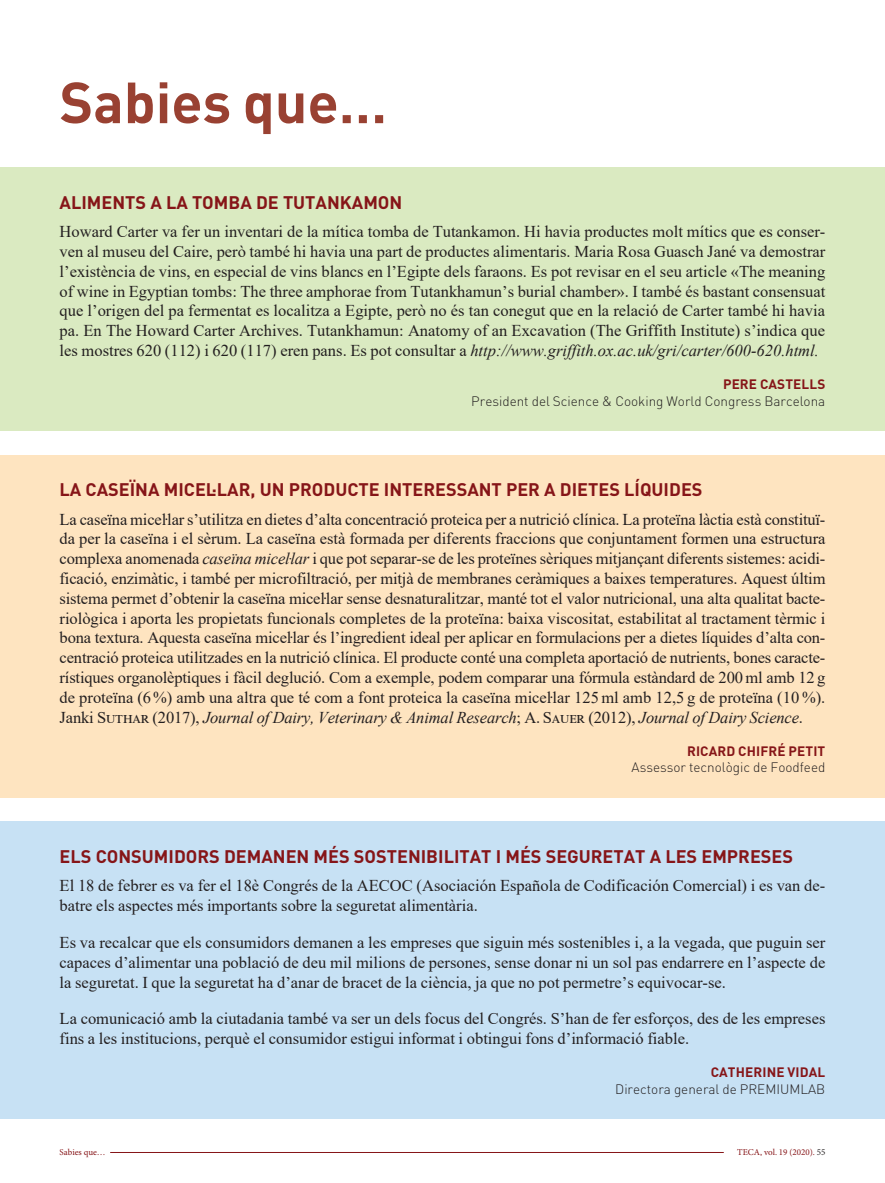
<style>
.page{position:relative;width:885px;height:1183px;background:#fff}
.page>*{position:absolute;margin:0;border:0;box-sizing:border-box;transform-origin:0 0}
.L-sabies_que{font:700 57px "DIN Pro";color:#994132}
.L2{font:700 18px "DIN Pro";color:#861518}
.Z{font:16.5px/19.8px "Times New Roman";color:#231f20;text-align:justify}
.CV-Autor{font:300 13.5px "DIN Pro";color:#231f20}
.Autor{font:700 13.5px "DIN Pro";letter-spacing:.01em;color:#861518}
.FE{font:9px "Minion Pro";color:#861518}
.s1{font-style:italic}
.s2{color:#231f20}
</style>
<div class="page">
<div style="left:0;top:167px;width:884px;height:264px;background:#daeac1"></div>
<div style="left:0;top:455px;width:884px;height:342px;background:#fee4c0"></div>
<div style="left:0;top:821px;width:884px;height:297px;background:#c7e1f4"></div>
<hr style="left:110px;top:1151px;width:613px;height:1px;background:#861518">
<p class="L-sabies_que" style="left:60px;top:64px;width:329px">Sabies que…</p>
<p class="L2" style="left:60px;top:190px;width:344px">ALIMENTS A LA TOMBA DE TUTANKAMON</p>
<p class="Z" style="left:60px;top:221px;width:767px">Howard Carter va fer un inventari de la mítica tomba de Tutankamon. Hi havia productes molt mítics que es conser&shy;ven al museu del Caire, però també hi havia una part de productes alimentaris. Maria Rosa Guasch Jané va demostrar l’existència de vins, en especial de vins blancs en l’Egipte dels faraons. Es pot revisar en el seu article «The meaning of wine in Egyptian tombs: The three amphorae from Tutankhamun’s burial chamber». I també és bastant consensuat que l’origen del pa fermentat es localitza a Egipte, però no és tan conegut que en la relació de Carter també hi havia pa. En The Howard Carter Archives. Tutankhamun: Anatomy of an Excavation (The Griffith Institute) s’indica que les mostres 620 (112) i 620 (117) eren pans. Es pot consultar a <span class="s1">http://www.griffith.ox.ac.uk/gri/carter/600-620.html.</span></p>
<p class="Autor" style="left:723px;top:375px;width:104px">PERE CASTELLS</p>
<p class="CV-Autor" style="left:471px;top:391px;width:355px">President del Science &amp; Cooking World Congress Barcelona</p>
<p class="L2" style="left:60px;top:477px;width:644px">LA CASEÏNA MICEL·LAR, UN PRODUCTE INTERESSANT PER A DIETES LÍQUIDES</p>
<p class="Z" style="left:60px;top:508px;width:767px">La caseïna miceŀlar s’utilitza en dietes d’alta concentració proteica per a nutrició clínica. La proteïna làctia està constituï&shy;da per la caseïna i el sèrum. La caseïna està formada per diferents fraccions que conjuntament formen una estructura complexa anomenada <span class="s1">caseïna miceŀlar</span> i que pot separar-se de les proteïnes sèriques mitjançant diferents sistemes: acidi&shy;ficació, enzimàtic, i també per microfiltració, per mitjà de membranes ceràmiques a baixes temperatures. Aquest últim sistema permet d’obtenir la caseïna miceŀlar sense desnaturalitzar, manté tot el valor nutricional, una alta qualitat bacte&shy;riològica i aporta les propietats funcionals completes de la proteïna: baixa viscositat, estabilitat al tractament tèrmic i bona textura. Aquesta caseïna miceŀlar és l’ingredient ideal per aplicar en formulacions per a dietes líquides d’alta con&shy;centració proteica utilitzades en la nutrició clínica. El producte conté una completa aportació de nutrients, bones caracte&shy;rístiques organolèptiques i fàcil deglució. Com a exemple, podem comparar una fórmula estàndard de 200 ml amb 12 g de proteïna (6%) amb una altra que té com a font proteica la caseïna miceŀlar 125ml amb 12,5 g de proteïna (10 %).<br>Janki Suthar (2017), <span class="s1">Journal of Dairy, Veterinary &amp; Animal Research</span>; A. Sauer (2012), <span class="s1">Journal of Dairy Science</span>.</p>
<p class="Autor" style="left:687px;top:741px;width:140px">RICARD CHIFRÉ PETIT</p>
<p class="CV-Autor" style="left:631px;top:758px;width:195px">Assessor tecnològic de Foodfeed</p>
<p class="L2" style="left:60px;top:844px;width:735px">ELS CONSUMIDORS DEMANEN MÉS SOSTENIBILITAT I MÉS SEGURETAT A LES EMPRESES</p>
<p class="Z" style="left:60px;top:875px;width:767px">El 18 de febrer es va fer el 18è Congrés de la AECOC (Asociación Española de Codificación Comercial) i es van de&shy;batre els aspectes més importants sobre la seguretat alimentària.</p>
<p class="Z" style="left:60px;top:931px;width:767px">Es va recalcar que els consumidors demanen a les empreses que siguin més sostenibles i, a la vegada, que puguin ser capaces d’alimentar una població de deu mil milions de persones, sense donar ni un sol pas endarrere en l’aspecte de la seguretat. I que la seguretat ha d’anar de bracet de la ciència, ja que no pot permetre’s equivocar-se.</p>
<p class="Z" style="left:60px;top:1008px;width:767px">La comunicació amb la ciutadania també va ser un dels focus del Congrés. S’han de fer esforços, des de les empreses fins a les institucions, perquè el consumidor estigui informat i obtingui fons d’informació fiable.</p>
<p class="Autor" style="left:710px;top:1063px;width:116px">CATHERINE VIDAL</p>
<p class="CV-Autor" style="left:615px;top:1079px;width:212px">Directora general de PREMIUMLAB</p>
<p class="FE" style="left:60px;top:1145px;width:48px">Sabies que…</p>
<p class="FE" style="left:737px;top:1145px;width:90px">TECA, vol. 19 (2020). <span class="s2">55</span></p>
</div>
